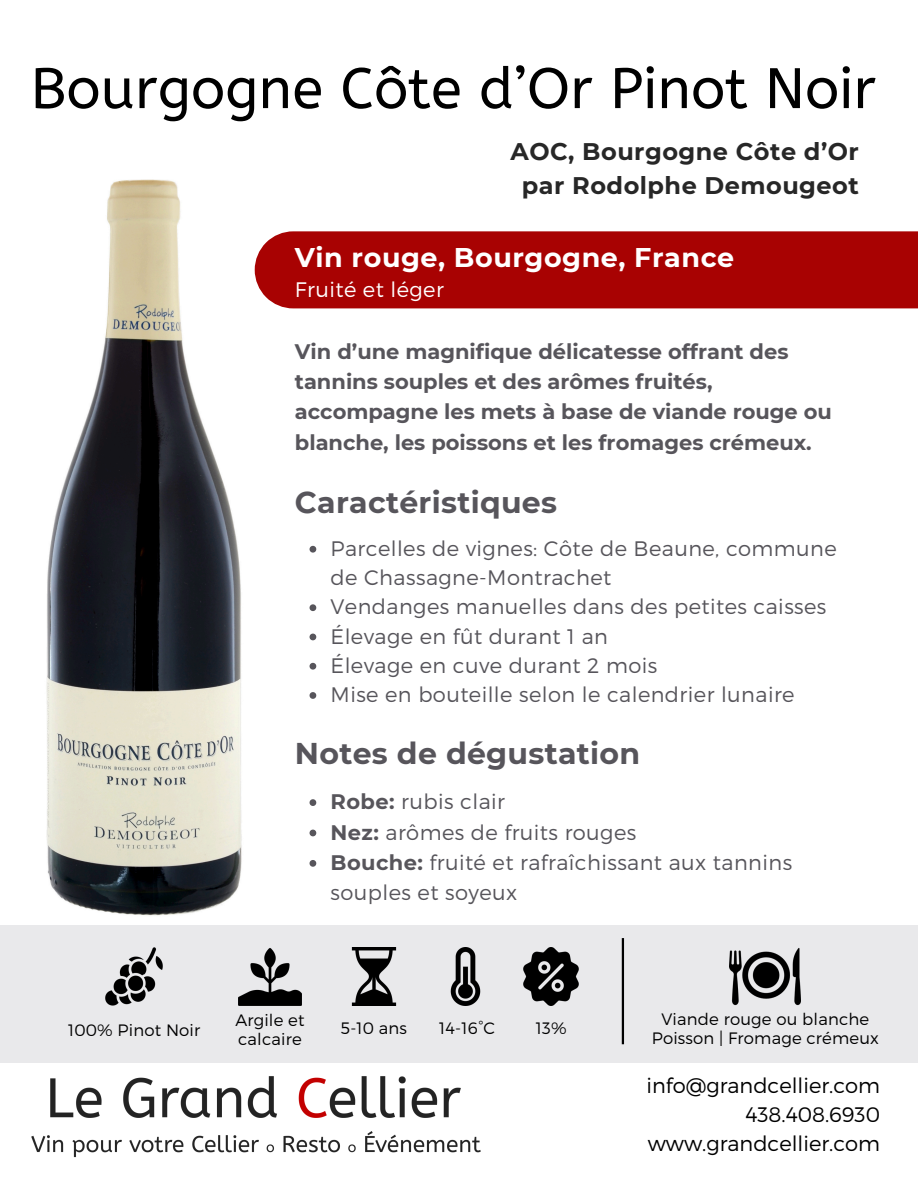
<style>
.page{position:relative;width:918px;height:1188px;background:#fff}
.page>*{position:absolute;margin:0;border:0;box-sizing:border-box;transform-origin:0 0}
.t1{font:57px "A Bee Zee";color:#000}
.t2{font:700 30px "Montserrat";letter-spacing:.01em;color:#57555b}
.t3{font:700 27px "Montserrat";letter-spacing:.02em;color:#fff}
.t4{font:700 24px/33.8px "Montserrat";letter-spacing:.02em;color:#272727;text-align:center}
.t5{font:300 21px/29.2px "Montserrat";letter-spacing:.02em;color:#57555b}
.t6{font:700 21px/30.3px "Montserrat";color:#57555b}
.t7{font:300 21px/29.2px "Montserrat";color:#000;text-align:right}
.t8{font:300 21px "Montserrat";letter-spacing:.02em;color:#fff}
.t9{font:300 16.5px/19.2px "Montserrat";letter-spacing:.01em;color:#000}
.s1{font-weight:700}
</style>
<div class="page">
<img style="left:31px;top:1076px;width:449px;height:82px">
<div style="left:0;top:925px;width:918px;height:137px;background:#e7e7e9"></div>
<div style="left:255px;top:231px;width:663px;height:77px;background:#a80202"></div>
<img style="left:351px;top:948px;width:46px;height:57px">
<img style="left:451px;top:948px;width:30px;height:57px">
<img style="left:239px;top:948px;width:63px;height:57px">
<img style="left:105px;top:948px;width:58px;height:57px">
<img style="left:523px;top:948px;width:56px;height:57px">
<img style="left:730px;top:948px;width:71px;height:57px">
<hr style="left:622px;top:938px;width:2px;height:106px;background:#000">
<img style="left:46px;top:179px;width:196px;height:737px">
<svg style="left:310px;top:546px;width:6px;height:7px"></svg>
<svg style="left:310px;top:604px;width:6px;height:7px"></svg>
<svg style="left:310px;top:634px;width:6px;height:6px"></svg>
<svg style="left:310px;top:663px;width:6px;height:7px"></svg>
<svg style="left:310px;top:692px;width:6px;height:7px"></svg>
<svg style="left:310px;top:799px;width:6px;height:7px"></svg>
<svg style="left:310px;top:830px;width:6px;height:6px"></svg>
<svg style="left:310px;top:860px;width:6px;height:7px"></svg>
<p class="t1" style="left:31px;top:56px;width:847px">Bourgogne Côte d’Or Pinot Noir</p>
<p class="t4" style="left:511px;top:135px;width:350px">AOC, Bourgogne Côte d’Or par Rodolphe Demougeot</p>
<p class="t3" style="left:295px;top:241px;width:441px">Vin rouge, Bourgogne, France</p>
<h6 class="t8" style="left:295px;top:276px;width:150px">Fruité et léger</h6>
<p class="t6" style="left:295px;top:336px;width:539px">Vin d’une magnifique délicatesse offrant des tannins souples et des arômes fruités, accompagne les mets à base de viande rouge ou blanche, les poissons et les fromages crémeux.</p>
<p class="t2" style="left:295px;top:484px;width:264px">Caractéristiques</p>
<p class="t5" style="left:331px;top:533px;width:508px">Parcelles de vignes: Côte de Beaune, commune de Chassagne-Montrachet</p>
<p class="t5" style="left:331px;top:591px;width:497px">Vendanges manuelles dans des petites caisses</p>
<p class="t5" style="left:331px;top:621px;width:279px">Élevage en fût durant 1 an</p>
<p class="t5" style="left:331px;top:650px;width:328px">Élevage en cuve durant 2 mois</p>
<h2 class="t5" style="left:331px;top:679px;width:466px">Mise en bouteille selon le calendrier lunaire</h2>
<p class="t2" style="left:295px;top:735px;width:347px">Notes de dégustation</p>
<p class="t5" style="left:331px;top:786px;width:176px"><span class="s1">Robe:</span> rubis clair</p>
<p class="t5" style="left:331px;top:817px;width:307px"><span class="s1">Nez:</span> arômes de fruits rouges</p>
<p class="t5" style="left:331px;top:846px;width:463px;line-height:30.3px"><span class="s1">Bouche:</span> fruité et rafraîchissant aux tannins souples et soyeux</p>
<h5 class="t9" style="left:68px;top:1019px;width:134px">100% Pinot Noir</h5>
<p class="t9" style="left:235px;top:1009px;width:71px">Argile et calcaire</p>
<p class="t9" style="left:536px;top:1018px;width:32px">13%</p>
<p class="t9" style="left:652px;top:1009px;width:229px;text-align:center">Viande rouge ou blanche<br>Poisson | Fromage crémeux</p>
<p class="t9" style="left:341px;top:1018px;width:68px">5-10 ans</p>
<p class="t9" style="left:439px;top:1018px;width:57px">14-16°C</p>
<p class="t7" style="left:647px;top:1070px;width:235px">info@grandcellier.com<br>438.408.6930 www.grandcellier.com</p>
</div>
